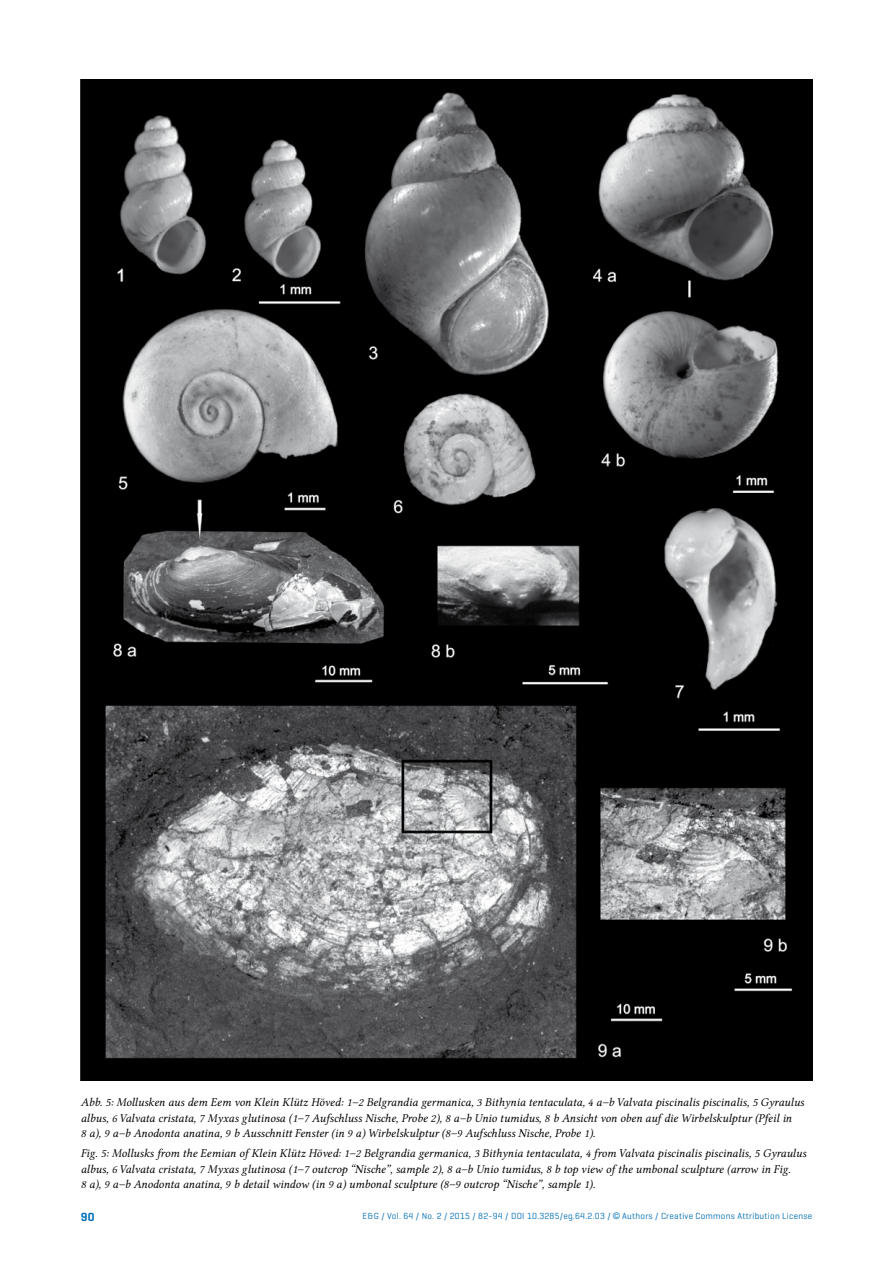
<style>
.page{position:relative;width:893px;height:1263px;background:#fff}
.page>*{position:absolute;margin:0;border:0;box-sizing:border-box;transform-origin:0 0}
.t1{font:12px/15.6px "Lin Libertine OI";color:#000}
.t2{font:600 12px "Geogrotesque";color:#006eb6}
.t3{font:9px "Geogrotesque";letter-spacing:.025em;color:#006eb6}
.s1{font-family:"Arial"}
</style>
<div class="page">
<img style="left:81px;top:79px;width:731px;height:1001px">
<p class="t1" style="left:81px;top:1095px;width:725px">Abb. 5: Mollusken aus dem Eem von Klein Klütz Höved: 1–2 Belgrandia germanica, 3 Bithynia tentaculata, 4 a–b Valvata piscinalis piscinalis, 5 Gyraulus albus, 6 Valvata cristata, 7 Myxas glutinosa (1–7 Aufschluss Nische, Probe 2), 8 a–b Unio tumidus, 8 b Ansicht von oben auf die Wirbelskulptur (Pfeil in<br>8 a), 9 a–b Anodonta anatina, 9 b Ausschnitt Fenster (in 9 a) Wirbelskulptur (8–9 Aufschluss Nische, Probe 1).</p>
<p class="t1" style="left:81px;top:1146px;width:727px">Fig. 5: Mollusks from the Eemian of Klein Klütz Höved: 1–2 Belgrandia germanica, 3 Bithynia tentaculata, 4 from Valvata piscinalis piscinalis, 5 Gyraulus albus, 6 Valvata cristata, 7 Myxas glutinosa (1–7 outcrop “Nische”, sample 2), 8 a–b Unio tumidus, 8 b top view of the umbonal sculpture (arrow in Fig.<br>8 a), 9 a–b Anodonta anatina, 9 b detail window (in 9 a) umbonal sculpture (8–9 outcrop “Nische”, sample 1).</p>
<p class="t2" style="left:81px;top:1209px;width:15px">90</p>
<p class="t3" style="left:363px;top:1210px;width:451px">E&amp;G / Vol. 64 / No. 2 / 2015 / 82-94 / DOI 10.3285/eg.64.2.03 / <span class="s1">©</span> Authors / Creative Commons Attribution License</p>
</div>
